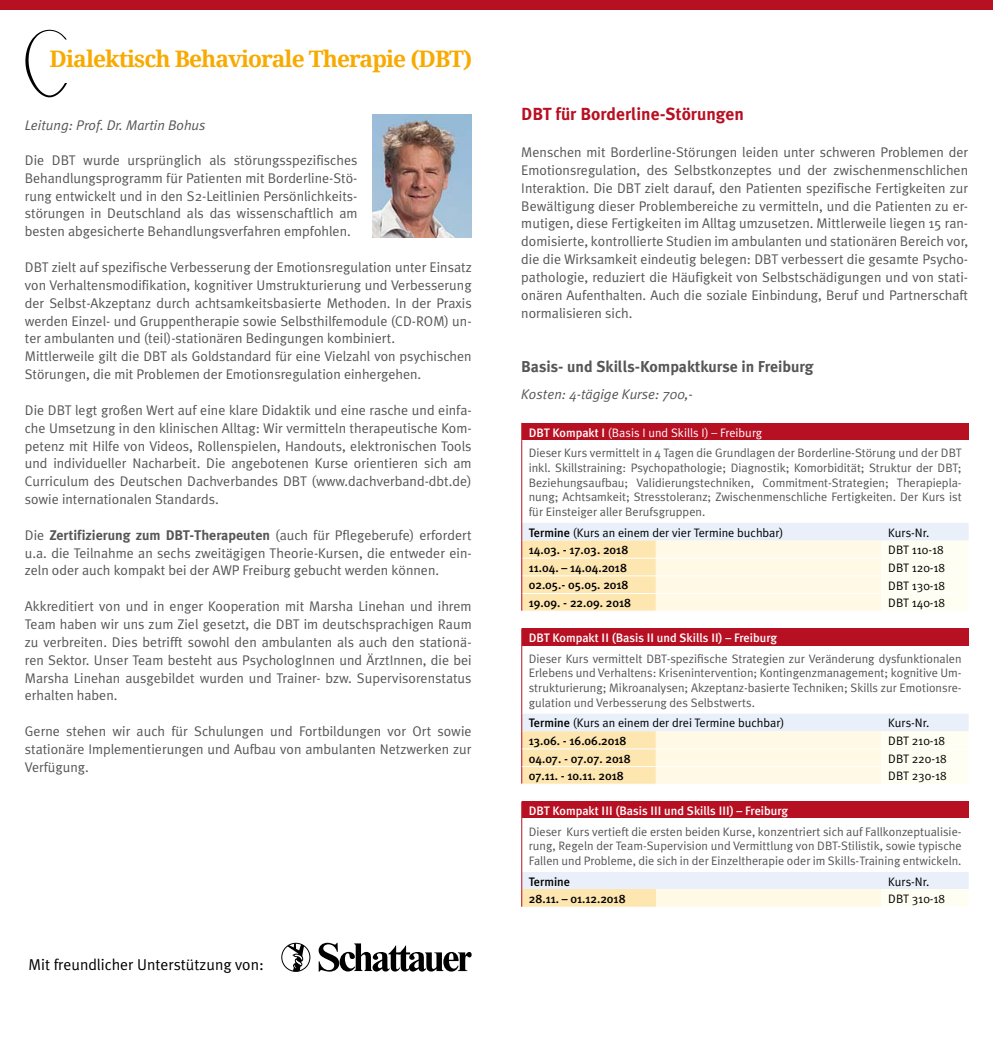
<style>
.page{position:relative;width:993px;height:1042px;background:#fff}
.page>*{position:absolute;margin:0;border:0;box-sizing:border-box;transform-origin:0 0}
.t1{font:700 22.75px "Droid Serif";letter-spacing:-.04em;color:#f8aa00}
.t2{font:700 17.5px "Meta Plus";color:#b81023}
.t3{font:700 15.75px "Meta Plus";color:#565655}
.t4{font:15.75px "Meta Plus Normal";color:#000}
.t5{font:14px/17.8px "Meta Plus Normal";color:#565655;text-align:justify}
.t6{font:italic 14px "Meta Plus Normal";color:#565655}
.t7{font:12.25px/14.7px "Meta Plus Normal";color:#565655;text-align:justify}
.t8{font:12.25px "Meta Plus Normal";color:#000}
.t9{font:500 12.25px "Meta Plus";color:#000}
.t10{font:500 12.25px "Meta Plus";color:#fff}
.s1{font-family:"Meta Plus";font-weight:700}
.s2{font-family:"Meta Plus";font-weight:500;color:#fff}
.s3{color:#fff}
.s4{font-family:"Meta Plus";font-weight:500}
</style>
<div class="page">
<div style="left:496px;top:0;width:496px;height:10px;background:#b81023"></div>
<div style="left:0;top:0;width:496px;height:10px;background:#b81023"></div>
<svg style="left:25px;top:30px;width:42px;height:67px"></svg>
<div style="left:521px;top:423px;width:447px;height:17px;background:#b81023"></div>
<svg style="left:521px;top:423px;width:1px;height:17px"></svg>
<hr style="left:521px;top:440px;width:1px;height:83px;background:#b81023">
<svg style="left:521px;top:523px;width:447px;height:88px"></svg>
<div style="left:521px;top:628px;width:447px;height:18px;background:#b81023"></div>
<svg style="left:521px;top:628px;width:1px;height:18px"></svg>
<hr style="left:521px;top:646px;width:1px;height:67px;background:#b81023">
<svg style="left:521px;top:713px;width:447px;height:71px"></svg>
<hr style="left:522px;top:748px;width:133px;height:1px;background:#fff">
<hr style="left:655px;top:748px;width:226px;height:1px;background:#fff">
<hr style="left:881px;top:748px;width:87px;height:1px;background:#fff">
<hr style="left:522px;top:766px;width:133px;height:1px;background:#fff">
<hr style="left:655px;top:766px;width:226px;height:1px;background:#fff">
<hr style="left:881px;top:766px;width:87px;height:1px;background:#fff">
<div style="left:521px;top:801px;width:447px;height:18px;background:#b81023"></div>
<svg style="left:521px;top:801px;width:1px;height:18px"></svg>
<hr style="left:521px;top:819px;width:1px;height:53px;background:#b81023">
<svg style="left:521px;top:872px;width:447px;height:35px;background:#f3f1e8"></svg>
<div style="left:281px;top:943px;width:29px;height:29px;border:1px solid #000;border-radius:50%"></div>
<svg style="left:318px;top:943px;width:153px;height:28px"></svg>
<svg style="left:287px;top:943px;width:17px;height:29px"></svg>
<img style="left:372px;top:114px;width:99px;height:124px">
<h1 class="t1" style="left:50px;top:43px;width:424px">Dialektisch Behaviorale Therapie (DBT)</h1>
<p class="t6" style="left:25px;top:117px;width:182px">Leitung: Prof. Dr. Martin Bohus</p>
<p class="t5" style="left:25px;top:151px;width:334px">Die DBT wurde ursprünglich als störungsspezifisches Behandlungsprogramm für Patienten mit Borderline-Stö&shy;rung entwickelt und in den S2-Leitlinien Persönlichkeits&shy;störungen in Deutschland als das wissenschaftlich am besten abgesicherte Behandlungsverfahren empfohlen.</p>
<p class="t5" style="left:25px;top:258px;width:448px;text-align:left">DBT zielt auf spezifische Verbesserung der Emotionsregulation unter Einsatz von Verhaltensmodifikation, kognitiver Umstrukturierung und Verbesserung der Selbst-Akzeptanz durch achtsamkeitsbasierte Methoden. In der Praxis werden Einzel- und Gruppentherapie sowie Selbsthilfemodule (CD-ROM) un&shy;ter ambulanten und (teil)-stationären Bedingungen kombiniert.<br>Mittlerweile gilt die DBT als Goldstandard für eine Vielzahl von psychischen Störungen, die mit Problemen der Emotionsregulation einhergehen.</p>
<p class="t5" style="left:25px;top:401px;width:448px">Die DBT legt großen Wert auf eine klare Didaktik und eine rasche und einfa&shy;che Umsetzung in den klinischen Alltag: Wir vermitteln therapeutische Kom&shy;petenz mit Hilfe von Videos, Rollenspielen, Handouts, elektronischen Tools und individueller Nacharbeit. Die angebotenen Kurse orientieren sich am Curriculum des Deutschen Dachverbandes DBT (www.dachverband-dbt.de) sowie internationalen Standards.</p>
<p class="t5" style="left:25px;top:526px;width:448px">Die <span class="s1">Zertifizierung zum DBT-Therapeuten</span> (auch für Pflegeberufe) erfordert u.a. die Teilnahme an sechs zweitägigen Theorie-Kursen, die entweder ein&shy;zeln oder auch kompakt bei der AWP Freiburg gebucht werden können.</p>
<p class="t5" style="left:25px;top:597px;width:448px">Akkreditiert von und in enger Kooperation mit Marsha Linehan und ihrem Team haben wir uns zum Ziel gesetzt, die DBT im deutschsprachigen Raum zu verbreiten. Dies betrifft sowohl den ambulanten als auch den stationä&shy;ren Sektor. Unser Team besteht aus PsychologInnen und ÄrztInnen, die bei Marsha Linehan ausgebildet wurden und Trainer- bzw. Supervisorenstatus erhalten haben.</p>
<p class="t5" style="left:25px;top:722px;width:448px">Gerne stehen wir auch für Schulungen und Fortbildungen vor Ort sowie stationäre Implementierungen und Aufbau von ambulanten Netzwerken zur Verfügung.</p>
<p class="t4" style="left:29px;top:955px;width:237px">Mit freundlicher Unterstützung von:</p>
<p class="t2" style="left:521px;top:104px;width:224px">DBT für Borderline-Störungen</p>
<p class="t5" style="left:521px;top:143px;width:448px">Menschen mit Borderline-Störungen leiden unter schweren Problemen der Emotionsregulation, des Selbstkonzeptes und der zwischenmenschlichen Interaktion. Die DBT zielt darauf, den Patienten spezifische Fertigkeiten zur Bewältigung dieser Problembereiche zu vermitteln, und die Patienten zu er&shy;mutigen, diese Fertigkeiten im Alltag umzusetzen. Mittlerweile liegen 15 ran&shy;domisierte, kontrollierte Studien im ambulanten und stationären Bereich vor, die die Wirksamkeit eindeutig belegen: DBT verbessert die gesamte Psycho&shy;pathologie, reduziert die Häufigkeit von Selbstschädigungen und von stati&shy;onären Aufenthalten. Auch die soziale Einbindung, Beruf und Partnerschaft normalisieren sich.</p>
<p class="t3" style="left:521px;top:358px;width:294px">Basis- und Skills-Kompaktkurse in Freiburg</p>
<p class="t6" style="left:521px;top:386px;width:173px">Kosten: 4-tägige Kurse: 700,-</p>
<p class="t7" style="left:528px;top:422px;width:434px;line-height:20.7px"><span class="s2">DBT Kompakt I</span> <span class="s3">(Basis I und Skills I) – Freiburg<br></span>Dieser Kurs vermittelt in 4 Tagen die Grundlagen der Borderline-Störung und der DBT</p>
<p class="t7" style="left:528px;top:460px;width:434px">inkl. Skillstraining: Psychopathologie; Diagnostik; Komorbidität; Struktur der DBT; Beziehungsaufbau; Validierungstechniken, Commitment-Strategien; Therapiepla&shy;nung; Achtsamkeit; Stresstoleranz; Zwischenmenschliche Fertigkeiten. Der Kurs ist für Einsteiger aller Berufsgruppen.</p>
<p class="t8" style="left:528px;top:525px;width:256px"><span class="s4">Termine</span> (Kurs an einem der vier Termine buchbar)</p>
<p class="t8" style="left:888px;top:525px;width:43px">Kurs-Nr.</p>
<p class="t9" style="left:528px;top:543px;width:101px">14.03. - 17.03. 2018</p>
<p class="t8" style="left:888px;top:543px;width:57px">DBT 110-18</p>
<p class="t9" style="left:528px;top:560px;width:100px">11.04. – 14.04.2018</p>
<p class="t8" style="left:888px;top:560px;width:58px">DBT 120-18</p>
<p class="t9" style="left:528px;top:578px;width:101px">02.05.- 05.05. 2018</p>
<p class="t8" style="left:888px;top:578px;width:58px">DBT 130-18</p>
<p class="t9" style="left:528px;top:596px;width:104px">19.09. - 22.09. 2018</p>
<p class="t8" style="left:888px;top:596px;width:58px">DBT 140-18</p>
<p class="t10" style="left:528px;top:630px;width:250px">DBT Kompakt II (Basis II und Skills II) – Freiburg</p>
<p class="t7" style="left:528px;top:651px;width:434px">Dieser Kurs vermittelt DBT-spezifische Strategien zur Veränderung dysfunktionalen Erlebens und Verhaltens: Krisenintervention; Kontingenzmanagement; kognitive Um&shy;strukturierung; Mikroanalysen; Akzeptanz-basierte Techniken; Skills zur Emotionsre&shy;gulation und Verbesserung des Selbstwerts.</p>
<p class="t8" style="left:528px;top:716px;width:257px"><span class="s4">Termine</span> (Kurs an einem der drei Termine buchbar)</p>
<p class="t8" style="left:888px;top:716px;width:43px">Kurs-Nr.</p>
<p class="t9" style="left:528px;top:733px;width:99px">13.06. - 16.06.2018</p>
<p class="t8" style="left:888px;top:733px;width:58px">DBT 210-18</p>
<p class="t9" style="left:528px;top:751px;width:103px">04.07. - 07.07. 2018</p>
<p class="t8" style="left:888px;top:751px;width:60px">DBT 220-18</p>
<p class="t9" style="left:528px;top:769px;width:97px">07.11. - 10.11. 2018</p>
<p class="t8" style="left:888px;top:769px;width:60px">DBT 230-18</p>
<p class="t10" style="left:528px;top:803px;width:261px">DBT Kompakt III (Basis III und Skills III) – Freiburg</p>
<p class="t7" style="left:528px;top:824px;width:434px">Dieser Kurs vertieft die ersten beiden Kurse, konzentriert sich auf Fallkonzeptualisie&shy;rung, Regeln der Team-Supervision und Vermittlung von DBT-Stilistik, sowie typische Fallen und Probleme, die sich in der Einzeltherapie oder im Skills-Training entwickeln.</p>
<p class="t9" style="left:528px;top:874px;width:43px">Termine</p>
<p class="t8" style="left:888px;top:874px;width:43px">Kurs-Nr.</p>
<p class="t9" style="left:528px;top:892px;width:98px">28.11. – 01.12.2018</p>
<p class="t8" style="left:888px;top:892px;width:58px">DBT 310-18</p>
</div>
